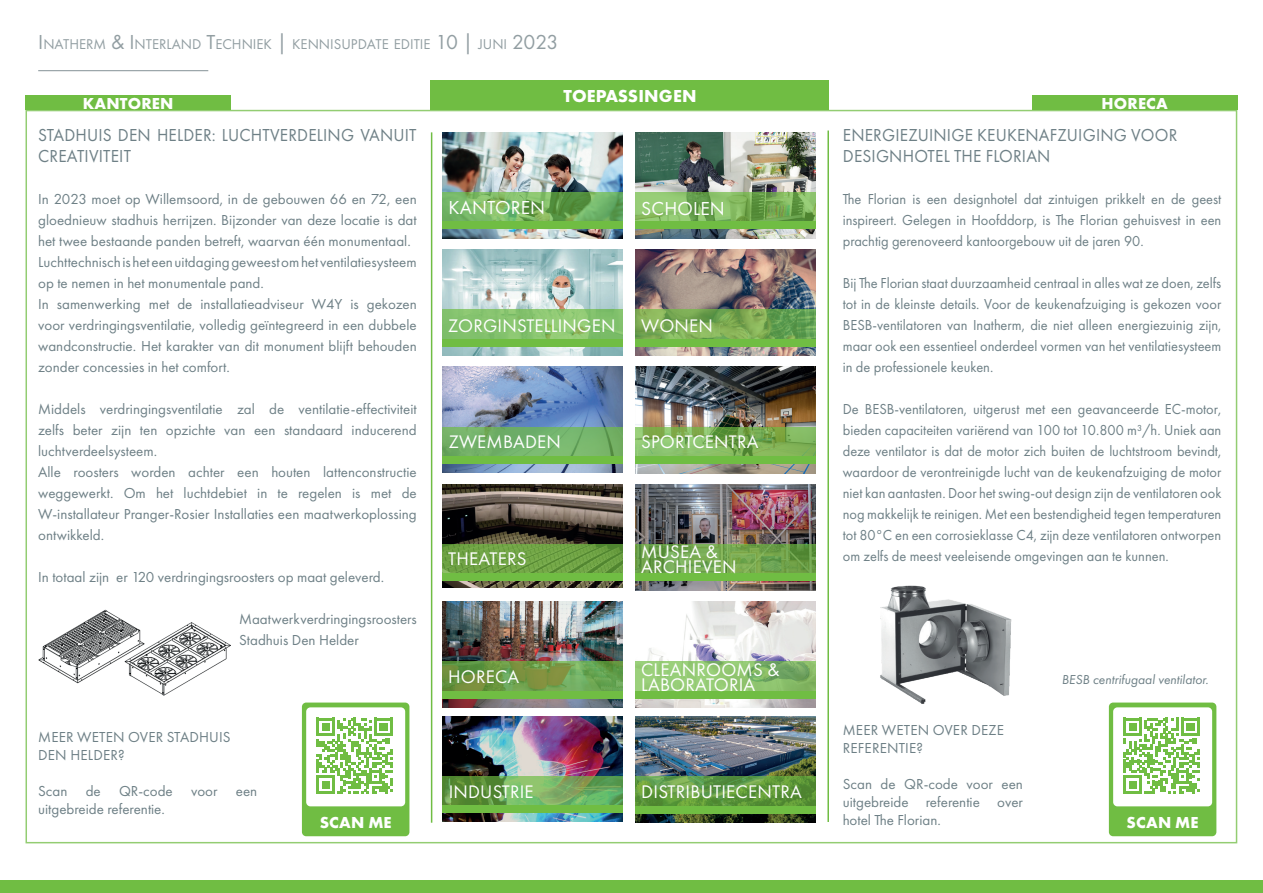
<style>
.page{position:relative;width:1263px;height:893px;background:#fff}
.page>*{position:absolute;margin:0;border:0;box-sizing:border-box;transform-origin:0 0}
.t1{font:19.5px "Futura PT";letter-spacing:.01em;color:#fff}
.t2{font:19.05px "Futura PT";letter-spacing:.01em;color:#fff}
.t3{font:18.9px/14.4px "Futura PT";letter-spacing:.01em;color:#fff}
.t4{font:18px/21px "Futura PT";letter-spacing:.01em;color:#6e8086;scale:.96 1}
.t5{font:700 18px "Futura PT";letter-spacing:.01em;color:#fff}
.t6{font:700 16.5px "Futura PT";letter-spacing:.01em;color:#fff}
.t7{font:15px/21px "Futura PT";color:#6e8086}
.t8{font:15px/21px "Futura PT";color:#6e8086;text-align:justify;scale:.96 1}
.t9{font:14.7px "Futura PT";color:#929ea2}
.t10{font:italic 13.5px "Futura PT";color:#6e8086}
.s1{font-size:21px}
</style>
<div class="page">
<img style="left:38px;top:609px;width:193px;height:86px">
<img style="left:880px;top:585px;width:132px;height:119px">
<hr style="left:38px;top:70px;width:170px;height:1px;background:#929ea2">
<img style="left:442px;top:250px;width:181px;height:106px">
<img style="left:635px;top:250px;width:181px;height:106px">
<img style="left:635px;top:132px;width:181px;height:106px">
<img style="left:635px;top:367px;width:181px;height:106px">
<img style="left:635px;top:601px;width:181px;height:107px">
<img style="left:443px;top:367px;width:180px;height:106px">
<img style="left:442px;top:601px;width:181px;height:107px">
<img style="left:442px;top:484px;width:181px;height:104px">
<img style="left:635px;top:484px;width:181px;height:106px">
<img style="left:443px;top:716px;width:180px;height:106px">
<div style="left:635px;top:222px;width:181px;height:7px;background:#70bd43"></div>
<div style="left:442px;top:574px;width:181px;height:7px;background:#70bd43"></div>
<div style="left:635px;top:574px;width:181px;height:7px;background:#70bd43"></div>
<div style="left:443px;top:805px;width:180px;height:8px;background:#70bd43"></div>
<div style="left:635px;top:457px;width:181px;height:7px;background:#70bd43"></div>
<div style="left:635px;top:691px;width:181px;height:7px;background:#70bd43"></div>
<div style="left:442px;top:339px;width:181px;height:8px;background:#70bd43"></div>
<div style="left:635px;top:339px;width:181px;height:8px;background:#70bd43"></div>
<div style="left:443px;top:456px;width:180px;height:8px;background:#70bd43"></div>
<div style="left:442px;top:691px;width:181px;height:7px;background:#70bd43"></div>
<svg style="left:635px;top:192px;width:181px;height:30px;background:#7db45d"></svg>
<svg style="left:442px;top:544px;width:181px;height:30px;background:#6ba042"></svg>
<svg style="left:635px;top:544px;width:181px;height:30px;background:#6fa44c"></svg>
<svg style="left:443px;top:776px;width:180px;height:29px;background:#6ba454"></svg>
<svg style="left:635px;top:427px;width:181px;height:30px;background:#7db259"></svg>
<svg style="left:635px;top:661px;width:181px;height:30px;background:#8cc16f"></svg>
<svg style="left:442px;top:310px;width:181px;height:29px;background:#86c36e"></svg>
<svg style="left:635px;top:310px;width:181px;height:29px;background:#76a854"></svg>
<svg style="left:443px;top:427px;width:180px;height:29px;background:#73b169"></svg>
<svg style="left:442px;top:661px;width:181px;height:30px;background:#6e9a48"></svg>
<img style="left:442px;top:132px;width:181px;height:106px">
<div style="left:442px;top:222px;width:181px;height:7px;background:#70bd43"></div>
<svg style="left:442px;top:192px;width:181px;height:30px;background:#71af5d"></svg>
<img style="left:635px;top:716px;width:180px;height:107px">
<div style="left:635px;top:806px;width:181px;height:7px;background:#70bd43"></div>
<svg style="left:635px;top:776px;width:181px;height:30px;background:#5f993f"></svg>
<hr style="left:431px;top:132px;width:1px;height:691px;background:#70bd43">
<hr style="left:827px;top:131px;width:2px;height:691px;background:#70bd43">
<div style="left:431px;top:80px;width:398px;height:30px;background:#70bd43"></div>
<div style="left:0;top:880px;width:1263px;height:13px;background:#70bd43"></div>
<div style="left:26px;top:95px;width:205px;height:15px;background:#70bd43"></div>
<div style="left:1032px;top:95px;width:205px;height:15px;background:#70bd43"></div>
<div style="left:302px;top:702px;width:107px;height:134px;background:#70bd43;border-radius:4px"></div>
<div style="left:1109px;top:702px;width:107px;height:134px;background:#70bd43;border-radius:4px"></div>
<div style="left:306px;top:707px;width:99px;height:99px;background:#fff;border-radius:4px"></div>
<svg style="left:317px;top:718px;width:76px;height:76px"></svg>
<div style="left:1113px;top:707px;width:99px;height:99px;background:#fff;border-radius:4px"></div>
<svg style="left:1124px;top:718px;width:76px;height:76px"></svg>
<p class="t9" style="left:38px;top:36px;width:522px"><span class="s1">I</span>NATHERM <span class="s1">&amp; I</span>NTERLAND <span class="s1">T</span>ECHNIEK <span class="s1">|</span> KENNISUPDATE EDITIE <span class="s1">10 |</span> JUNI <span class="s1">2023</span></p>
<p class="t5" style="left:563px;top:84px;width:135px">TOEPASSINGEN</p>
<p class="t6" style="left:83px;top:92px;width:92px">KANTOREN</p>
<p class="t6" style="left:1101px;top:92px;width:68px">HORECA</p>
<p class="t4" style="left:843px;top:125px;width:350px">ENERGIEZUINIGE KEUKENAFZUIGING VOOR<br>DESIGNHOTEL THE FLORIAN</p>
<p class="t8" style="left:843px;top:189px;width:396px">The Florian is een designhotel dat zintuigen prikkelt en de geest inspireert. Gelegen in Hoofddorp, is The Florian gehuisvest in een prachtig gerenoveerd kantoorgebouw uit de jaren 90.</p>
<p class="t8" style="left:843px;top:273px;width:396px">Bij The Florian staat duurzaamheid centraal in alles wat ze doen, zelfs tot in de kleinste details. Voor de keukenafzuiging is gekozen voor BESB-ventilatoren van Inatherm, die niet alleen energiezuinig zijn, maar ook een essentieel onderdeel vormen van het ventilatiesysteem in de professionele keuken.</p>
<p class="t8" style="left:843px;top:399px;width:396px">De BESB-ventilatoren, uitgerust met een geavanceerde EC-motor, bieden capaciteiten variërend van 100 tot 10.800 m³/h. Uniek aan deze ventilator is dat de motor zich buiten de luchtstroom bevindt, waardoor de verontreinigde lucht van de keukenafzuiging de motor niet kan aantasten. Door het swing-out design zijn de ventilatoren ook nog makkelijk te reinigen. Met een bestendigheid tegen temperaturen tot 80°C en een corrosieklasse C4, zijn deze ventilatoren ontworpen om zelfs de meest veeleisende omgevingen aan te kunnen.</p>
<p class="t4" style="left:38px;top:125px;width:396px">STADHUIS DEN HELDER: LUCHTVERDELING VANUIT<br>CREATIVITEIT</p>
<p class="t7" style="left:38px;top:189px;width:380px">In 2023 moet op Willemsoord, in de gebouwen 66 en 72, een gloednieuw stadhuis herrijzen. Bijzonder van deze locatie is dat het twee bestaande panden betreft, waarvan één monumentaal.<br>Luchttechnisch is het een uitdaging geweest om het ventilatiesysteem op te nemen in het monumentale pand.<br>In samenwerking met de installatieadviseur W4Y is gekozen voor verdringingsventilatie, volledig geïntegreerd in een dubbele wandconstructie. Het karakter van dit monument blijft behouden zonder concessies in het comfort.</p>
<p class="t7" style="left:38px;top:399px;width:380px">Middels verdringingsventilatie zal de ventilatie-effectiviteit zelfs beter zijn ten opzichte van een standaard inducerend luchtverdeelsysteem.<br>Alle roosters worden achter een houten lattenconstructie weggewerkt. Om het luchtdebiet in te regelen is met de W-installateur Pranger-Rosier Installaties een maatwerkoplossing ontwikkeld.</p>
<p class="t7" style="left:38px;top:567px;width:348px">In totaal zijn er 120 verdringingsroosters op maat geleverd.</p>
<p class="t7" style="left:239px;top:609px;width:179px">Maatwerk verdringingsroosters<br>Stadhuis Den Helder</p>
<h1 class="t1" style="left:448px;top:196px;width:98px">KANTOREN</h1>
<h1 class="t1" style="left:641px;top:197px;width:85px">SCHOLEN</h1>
<p class="t3" style="left:641px;top:318px;width:73px">WONEN</p>
<p class="t3" style="left:448px;top:318px;width:169px">ZORGINSTELLINGEN</p>
<p class="t3" style="left:449px;top:434px;width:114px">ZWEMBADEN</p>
<p class="t3" style="left:641px;top:435px;width:119px">SPORTCENTRA</p>
<p class="t3" style="left:641px;top:545px;width:97px">MUSEA &amp;<br>ARCHIEVEN</p>
<p class="t3" style="left:448px;top:552px;width:80px">THEATERS</p>
<p class="t7" style="left:38px;top:728px;width:194px;line-height:18px">MEER WETEN OVER STADHUIS<br>DEN HELDER?</p>
<p class="t7" style="left:38px;top:782px;width:221px;line-height:18px">Scan de QR-code voor een uitgebreide referentie.</p>
<p class="t3" style="left:448px;top:670px;width:73px">HORECA</p>
<p class="t3" style="left:641px;top:663px;width:140px">CLEANROOMS &amp;<br>LABORATORIA</p>
<p class="t10" style="left:1062px;top:672px;width:148px">BESB centrifugaal ventilator.</p>
<p class="t7" style="left:843px;top:721px;width:163px;line-height:18px">MEER WETEN OVER DEZE<br>REFERENTIE?</p>
<p class="t7" style="left:843px;top:775px;width:182px;line-height:18px;text-align:justify">Scan de QR-code voor een uitgebreide referentie over hotel The Florian.</p>
<p class="t3" style="left:449px;top:784px;width:86px">INDUSTRIE</p>
<p class="t2" style="left:641px;top:781px;width:162px">DISTRIBUTIECENTRA</p>
<p class="t6" style="left:320px;top:811px;width:73px">SCAN ME</p>
<p class="t6" style="left:1127px;top:811px;width:73px">SCAN ME</p>
</div>
